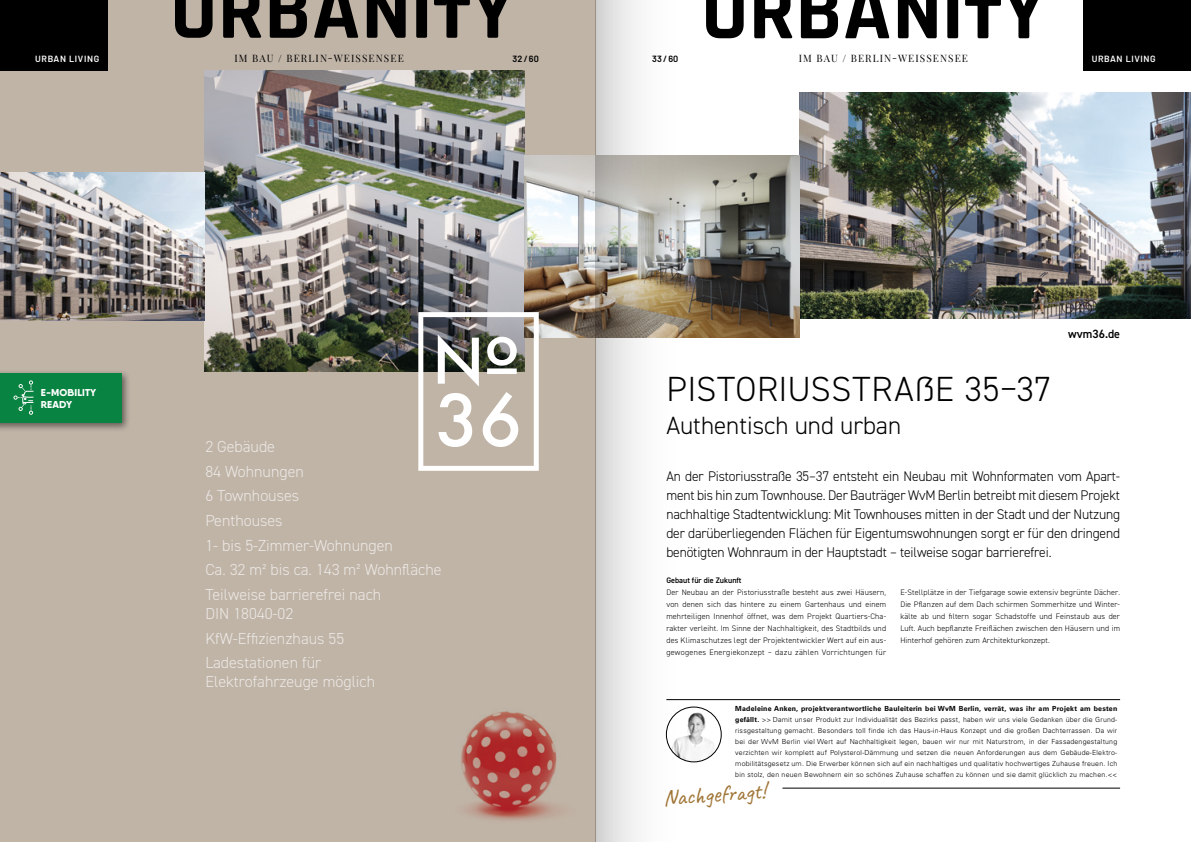
<style>
.page{position:relative;width:1191px;height:842px;background:#fff}
.page>*{position:absolute;margin:0;border:0;box-sizing:border-box;transform-origin:0 0}
.t1{font:300 35px "DIN2014";letter-spacing:.01em;color:#000}
.t2{font:300 25px "DIN2014";color:#000}
.t3{font:24px "Caveat";color:#a07536}
.t4{font:300 16px/24.7px "DIN2014";color:#fff}
.t5{font:300 14px/19px "DIN2014";letter-spacing:-.01em;color:#000;text-align:justify}
.t6{font:600 12px "DIN2014";color:#000}
.t7{font:10px "Playfair Display";letter-spacing:.11em;color:#000}
.t8{font:800 10px/12px "Qanelas Soft";letter-spacing:.01em;color:#fff}
.t9{font:600 10px "Barlow";letter-spacing:.07em;color:#fff}
.t10{font:600 9px "Barlow";letter-spacing:.07em;color:#fff}
.t11{font:600 9px "Barlow";letter-spacing:.01em;color:#000}
.t12{font:300 8px/12px "DIN2014";letter-spacing:.02em;color:#000;text-align:justify}
.t13{font:600 8px "DIN2014";color:#000}
.t14{font:300 7px/11px "Univers LT Pro 45";letter-spacing:.03em;color:#000;text-align:justify}
.t15{font:700 7px "Univers LT Pro 65";letter-spacing:.03em;color:#000}
.s1{font-family:"Univers LT Pro 65";font-weight:700}
</style>
<div class="page">
<img style="left:666px;top:707px;width:55px;height:55px;border-radius:27px">
<hr style="left:666px;top:699px;width:454px;height:1px;background:#000">
<div style="left:0;top:0;width:595px;height:842px;background:#c0b4a7"></div>
<img style="left:799px;top:92px;width:392px;height:227px">
<img style="left:204px;top:71px;width:320px;height:300px">
<img style="left:524px;top:156px;width:275px;height:181px">
<img style="left:0;top:173px;width:204px;height:147px">
<img style="left:461px;top:711px;width:98px;height:110px">
<svg style="left:418px;top:312px;width:121px;height:159px"></svg>
<hr style="left:782px;top:788px;width:338px;height:1px;background:#000">
<div style="left:0;top:369px;width:130px;height:63px;background:#000;opacity:.5"></div>
<div style="left:0;top:373px;width:121px;height:50px;background:#098341"></div>
<svg style="left:13px;top:380px;width:20px;height:35px"></svg>
<div style="left:0;top:0;width:108px;height:71px;background:#000"></div>
<div style="left:1083px;top:0;width:108px;height:71px;background:#000"></div>
<svg style="left:712px;top:0;width:126px;height:38px"></svg>
<svg style="left:898px;top:0;width:140px;height:38px"></svg>
<svg style="left:845px;top:0;width:44px;height:38px"></svg>
<svg style="left:175px;top:0;width:132px;height:38px"></svg>
<svg style="left:367px;top:0;width:140px;height:38px"></svg>
<svg style="left:314px;top:0;width:44px;height:38px"></svg>
<svg style="left:595px;top:0;width:117px;height:842px"></svg>
<h3 class="t7" style="left:234px;top:52px;width:171px">IM BAU / BERLIN-WEISSENSEE</h3>
<h3 class="t7" style="left:798px;top:52px;width:171px">IM BAU / BERLIN-WEISSENSEE</h3>
<h3 class="t9" style="left:1091px;top:51px;width:54px">PROJEKTE</h3>
<p class="t10" style="left:35px;top:53px;width:66px">URBAN LIVING</p>
<p class="t11" style="left:512px;top:53px;width:28px">32/60</p>
<p class="t11" style="left:652px;top:53px;width:28px">33/60</p>
<p class="t10" style="left:1091px;top:53px;width:66px">URBAN LIVING</p>
<h3 class="t8" style="left:41px;top:386px;width:57px">E-MOBILITY<br>READY</h3>
<h3 class="t4" style="left:205px;top:434px;width:238px">2 Gebäude<br>84 Wohnungen<br>6 Townhouses<br>Penthouses<br>1- bis 5-Zimmer-Wohnungen<br>Ca. 32 m² bis ca. 143 m² Wohnfläche<br>Teilweise barrierefrei nach</h3>
<h3 class="t4" style="left:205px;top:601px;width:140px">DIN 18040-02<br>KfW-Effizienzhaus 55<br>Ladestationen für</h3>
<h3 class="t4" style="left:205px;top:669px;width:171px">Elektrofahrzeuge möglich</h3>
<h1 class="t1" style="left:666px;top:368px;width:386px">PISTORIUSSTRAẞE 35–37</h1>
<h2 class="t2" style="left:666px;top:410px;width:236px">Authentisch und urban</h2>
<h3 class="t6" style="left:1068px;top:326px;width:53px">wvm36.de</h3>
<p class="t5" style="left:666px;top:466px;width:455px">An der Pistoriusstraße 35–37 entsteht ein Neubau mit Wohnformaten vom Apart&shy;ment bis hin zum Townhouse. Der Bauträger WvM Berlin betreibt mit diesem Projekt nachhaltige Stadtentwicklung: Mit Townhouses mitten in der Stadt und der Nutzung der darüberliegenden Flächen für Eigentumswohnungen sorgt er für den dringend benötigten Wohnraum in der Hauptstadt – teilweise sogar barrierefrei.</p>
<p class="t13" style="left:666px;top:575px;width:77px">Gebaut für die Zukunft</p>
<p class="t12" style="left:666px;top:587px;width:221px">Der Neubau an der Pistoriusstraße besteht aus zwei Häusern, von denen sich das hintere zu einem Gartenhaus und einem mehrteiligen Innenhof öffnet, was dem Projekt Quartiers-Cha&shy;rakter verleiht. Im Sinne der Nachhaltigkeit, des Stadtbilds und des Klimaschutzes legt der Projektentwickler Wert auf ein aus&shy;gewogenes Energiekonzept – dazu zählen Vorrichtungen für</p>
<p class="t12" style="left:900px;top:587px;width:221px">E-Stellplätze in der Tiefgarage sowie extensiv begrünte Dächer.<br>Die Pflanzen auf dem Dach schirmen Sommerhitze und Winter&shy;kälte ab und filtern sogar Schadstoffe und Feinstaub aus der Luft. Auch bepflanzte Freiflächen zwischen den Häusern und im Hinterhof gehören zum Architekturkonzept.</p>
<p class="t15" style="left:735px;top:705px;width:383px">Madeleine Anken, projektverantwortliche Bauleiterin bei WvM Berlin, verrät, was ihr am Projekt am besten</p>
<p class="t14" style="left:735px;top:714px;width:383px"><span class="s1">gefällt.</span> &gt;&gt; Damit unser Produkt zur Individualität des Bezirks passt, haben wir uns viele Gedanken über die Grund&shy;rissgestaltung gemacht. Besonders toll finde ich das Haus-in-Haus Konzept und die großen Dachterrassen. Da wir bei der WvM Berlin viel Wert auf Nachhaltigkeit legen, bauen wir nur mit Naturstrom, in der Fassadengestaltung verzichten wir komplett auf Polysterol-Dämmung und setzen die neuen Anforderungen aus dem Gebäude-Elektro&shy;mobilitätsgesetz um. Die Erwerber können sich auf ein nachhaltiges und qualitativ hochwertiges Zuhause freuen. Ich bin stolz, den neuen Bewohnern ein so schönes Zuhause schaffen zu können und sie damit glücklich zu machen.&lt;&lt;</p>
<h3 class="t3" style="left:662px;top:783px;width:105px;rotate:-4deg">Nachgefragt!</h3>
</div>
